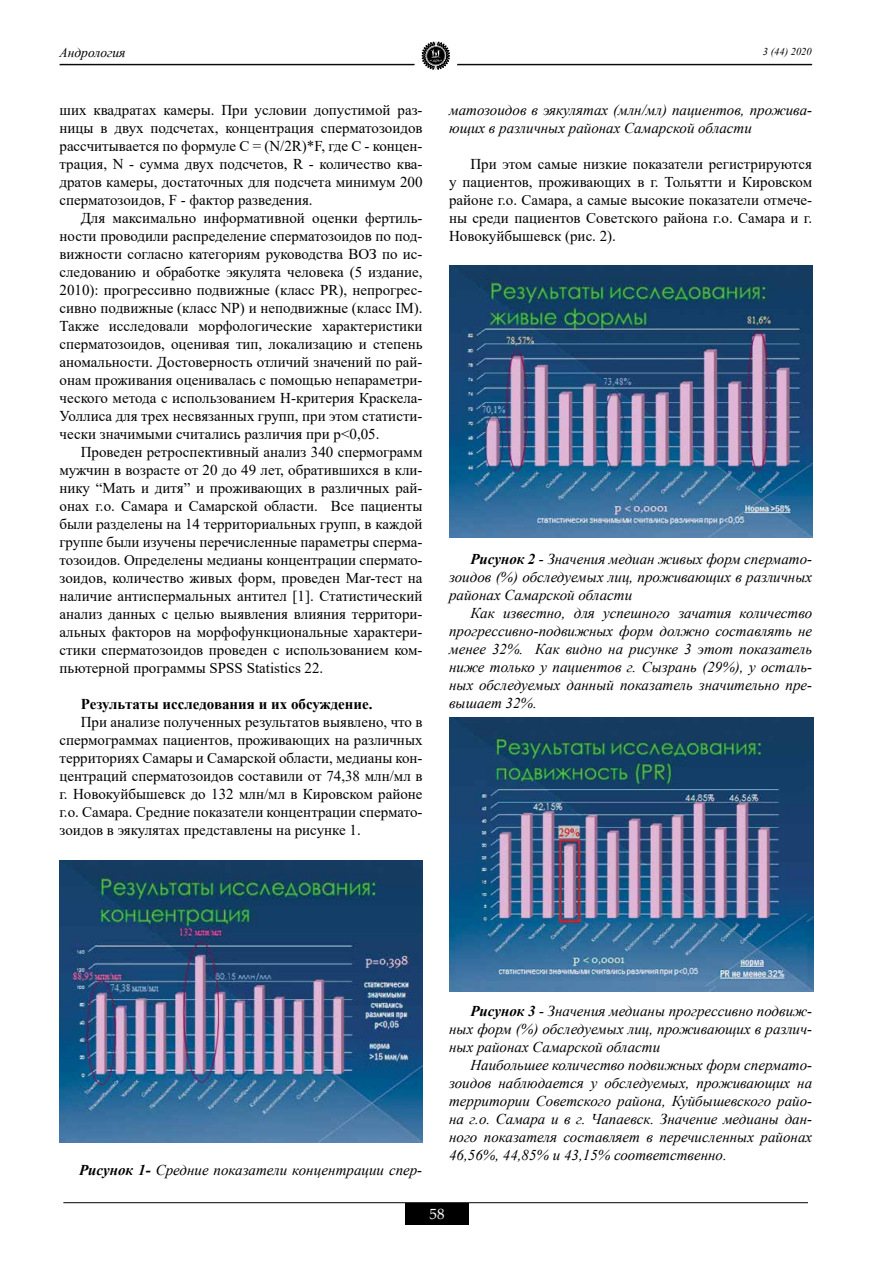
<style>
.page{position:relative;width:893px;height:1263px;background:#fff}
.page>*{position:absolute;margin:0;border:0;box-sizing:border-box;transform-origin:0 0}
.t1{font:15px/18px "Times New Roman";color:#000;text-align:justify}
.t2{font:italic 15px/18px "Times New Roman";color:#000;text-align:justify}
.t3{font:700 15px "Times New Roman";color:#000}
.t4{font:15px "Palatino Linotype";color:#fff}
.t5{font:italic 13.5px "Times New Roman";color:#000}
.t6{font:italic 10.5px "Times New Roman";color:#000}
.s1{font-weight:700}
</style>
<div class="page">
<hr style="left:60px;top:64px;width:355px;height:1px;background:#000">
<hr style="left:63px;top:1202px;width:745px;height:1px;background:#000">
<div style="left:405px;top:1203px;width:64px;height:22px;background:#000"></div>
<svg style="left:422px;top:41px;width:28px;height:29px"></svg>
<hr style="left:59px;top:64px;width:355px;height:1px;background:#000">
<hr style="left:457px;top:64px;width:355px;height:1px;background:#000">
<img style="left:59px;top:860px;width:363px;height:283px">
<img style="left:449px;top:266px;width:363px;height:272px">
<img style="left:449px;top:718px;width:365px;height:273px">
<p class="t5" style="left:59px;top:43px;width:68px">Андрология</p>
<p class="t6" style="left:763px;top:44px;width:50px">3 (44) 2020</p>
<p class="t1" style="left:59px;top:100px;width:365px">ших квадратах камеры. При условии допустимой раз&shy;ницы в двух подсчетах, концентрация сперматозоидов рассчитывается по формуле C = (N/2R)*F, где C - концен&shy;трация, N - сумма двух подсчетов, R - количество ква&shy;дратов камеры, достаточных для подсчета минимум 200 сперматозоидов, F - фактор разведения.</p>
<p class="t1" style="left:59px;top:208px;width:365px;text-indent:21px">Для максимально информативной оценки фертиль&shy;ности проводили распределение сперматозоидов по под&shy;вижности согласно категориям руководства ВОЗ по ис&shy;следованию и обработке эякулята человека (5 издание, 2010): прогрессивно подвижные (класс PR), непрогрес&shy;сивно подвижные (класс NP) и неподвижные (класс IM).<br>Также исследовали морфологические характеристики сперматозоидов, оценивая тип, локализацию и степень аномальности. Достоверность отличий значений по рай&shy;онам проживания оценивалась с помощью непараметри&shy;ческого метода с использованием H-критерия Краскела-Уоллиса для трех несвязанных групп, при этом статисти&shy;чески значимыми считались различия при p&lt;0,05.</p>
<p class="t1" style="left:59px;top:442px;width:365px;text-indent:21px">Проведен ретроспективный анализ 340 спермограмм мужчин в возрасте от 20 до 49 лет, обратившихся в кли&shy;нику “Мать и дитя” и проживающих в различных рай&shy;онах г.о. Самара и Самарской области. Все пациенты были разделены на 14 территориальных групп, в каждой группе были изучены перечисленные параметры сперма&shy;тозоидов. Определены медианы концентрации спермато&shy;зоидов, количество живых форм, проведен Mar-тест на наличие антиспермальных антител [1]. Статистический анализ данных с целью выявления влияния территори&shy;альных факторов на морфофункциональные характери&shy;стики сперматозоидов проведен с использованием ком&shy;пьютерной программы SPSS Statistics 22.</p>
<p class="t3" style="left:81px;top:693px;width:293px">Результаты исследования и их обсуждение.</p>
<p class="t1" style="left:59px;top:712px;width:365px;text-indent:21px">При анализе полученных результатов выявлено, что в спермограммах пациентов, проживающих на различных территориях Самары и Самарской области, медианы кон&shy;центраций сперматозоидов составили от 74,38 млн/мл в г. Новокуйбышевск до 132 млн/мл в Кировском районе г.о. Самара. Средние показатели концентрации спермато&shy;зоидов в эякулятах представлены на рисунке 1.</p>
<p class="t2" style="left:449px;top:100px;width:365px">матозоидов в эякулятах (млн/мл) пациентов, прожива&shy;ющих в различных районах Самарской области</p>
<p class="t1" style="left:449px;top:154px;width:365px;text-indent:21px">При этом самые низкие показатели регистрируются у пациентов, проживающих в г. Тольятти и Кировском районе г.о. Самара, а самые высокие показатели отмече&shy;ны среди пациентов Советского района г.о. Самара и г.<br>Новокуйбышевск (рис. 2).</p>
<p class="t2" style="left:449px;top:550px;width:365px;text-indent:21px"><span class="s1">Рисунок 2</span> - Значения медиан живых форм спермато&shy;зоидов (%) обследуемых лиц, проживающих в различных районах Самарской области</p>
<p class="t2" style="left:449px;top:604px;width:365px;text-indent:21px">Как известно, для успешного зачатия количество прогрессивно-подвижных форм должно составлять не менее 32%. Как видно на рисунке 3 этот показатель ниже только у пациентов г. Сызрань (29%), у осталь&shy;ных обследуемых данный показатель значительно пре&shy;вышает 32%.</p>
<p class="t2" style="left:79px;top:1160px;width:345px"><span class="s1">Рисунок 1-</span> Средние показатели концентрации спер-</p>
<p class="t2" style="left:449px;top:1002px;width:365px;text-indent:21px"><span class="s1">Рисунок 3</span> - Значения медианы прогрессивно подвиж&shy;ных форм (%) обследуемых лиц, проживающих в различ&shy;ных районах Самарской области</p>
<p class="t2" style="left:449px;top:1056px;width:365px;text-indent:21px">Наибольшее количество подвижных форм спермато&shy;зоидов наблюдается у обследуемых, проживающих на территории Советского района, Куйбышевского райо&shy;на г.о. Самара и в г. Чапаевск. Значение медианы дан&shy;ного показателя составляет в перечисленных районах 46,56%, 44,85% и 43,15% соответственно.</p>
<p class="t4" style="left:429px;top:1203px;width:16px">58</p>
</div>
